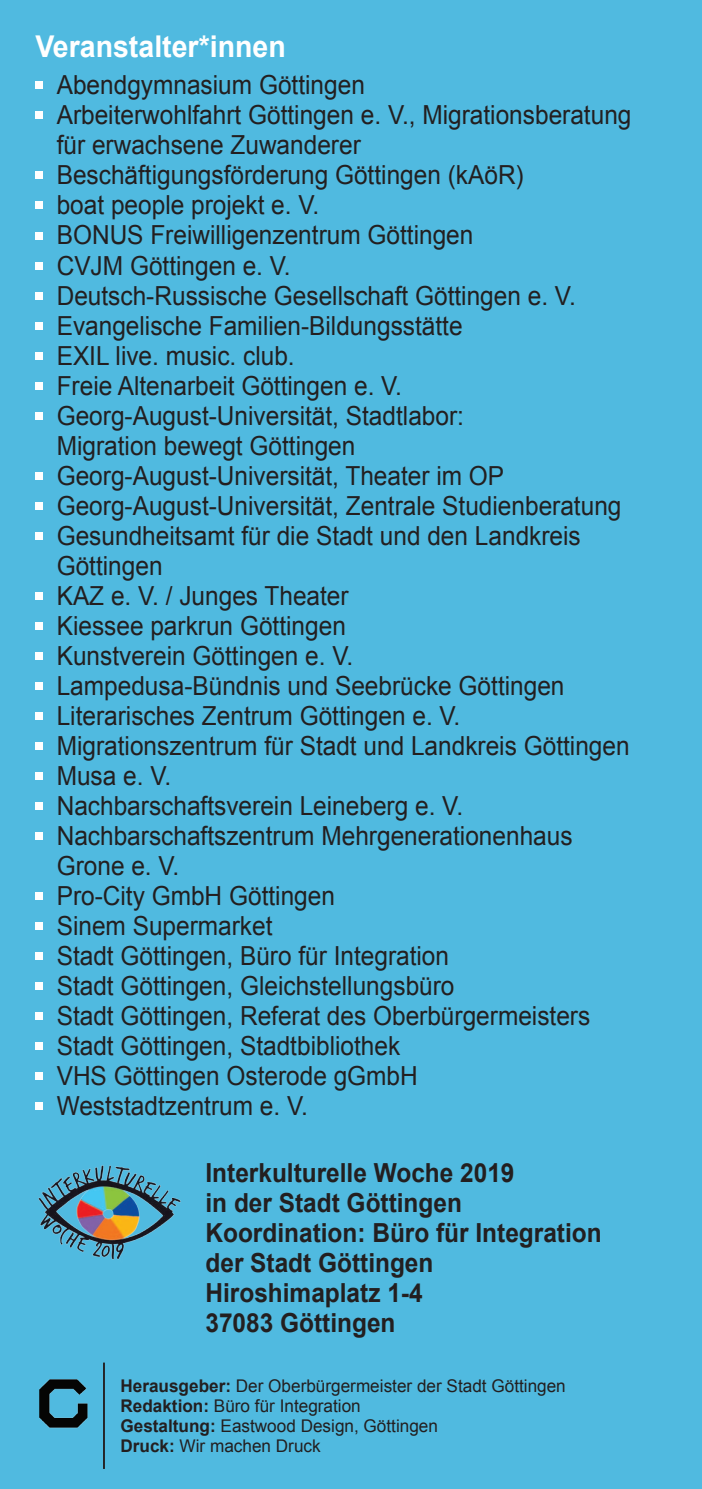
<style>
.page{position:relative;width:702px;height:1489px;background:#fff}
.page>*{position:absolute;margin:0;border:0;box-sizing:border-box;transform-origin:0 0}
.ü2{font:700 30px "Arial";color:#fff;scale:.95 1}
.t1{font:26.25px/30px "Arial";color:#231f20;scale:.93 1}
.t2{font:700 26.25px "Arial";color:#231f20;scale:.93 1}
.t3{font:17.5px "Arial";color:#231f20}
.s1{font-weight:700}
</style>
<div class="page">
<div style="left:0;top:0;width:702px;height:1488px;background:#50bae0"></div>
<div style="left:35px;top:81px;width:8px;height:8px;background:#fff"></div>
<div style="left:35px;top:111px;width:8px;height:8px;background:#fff"></div>
<div style="left:35px;top:171px;width:8px;height:8px;background:#fff"></div>
<div style="left:35px;top:201px;width:8px;height:8px;background:#fff"></div>
<div style="left:35px;top:231px;width:8px;height:8px;background:#fff"></div>
<div style="left:35px;top:261px;width:8px;height:8px;background:#fff"></div>
<div style="left:35px;top:291px;width:8px;height:8px;background:#fff"></div>
<div style="left:35px;top:321px;width:8px;height:8px;background:#fff"></div>
<div style="left:35px;top:351px;width:8px;height:8px;background:#fff"></div>
<div style="left:35px;top:381px;width:8px;height:8px;background:#fff"></div>
<div style="left:35px;top:411px;width:8px;height:8px;background:#fff"></div>
<div style="left:35px;top:471px;width:8px;height:8px;background:#fff"></div>
<div style="left:35px;top:501px;width:8px;height:8px;background:#fff"></div>
<div style="left:35px;top:531px;width:8px;height:8px;background:#fff"></div>
<div style="left:35px;top:591px;width:8px;height:8px;background:#fff"></div>
<div style="left:35px;top:621px;width:8px;height:8px;background:#fff"></div>
<div style="left:35px;top:651px;width:8px;height:8px;background:#fff"></div>
<div style="left:35px;top:681px;width:8px;height:8px;background:#fff"></div>
<div style="left:35px;top:711px;width:8px;height:8px;background:#fff"></div>
<div style="left:35px;top:741px;width:8px;height:8px;background:#fff"></div>
<div style="left:35px;top:771px;width:8px;height:8px;background:#fff"></div>
<div style="left:35px;top:801px;width:8px;height:8px;background:#fff"></div>
<div style="left:35px;top:831px;width:8px;height:8px;background:#fff"></div>
<div style="left:35px;top:891px;width:8px;height:8px;background:#fff"></div>
<div style="left:35px;top:921px;width:8px;height:8px;background:#fff"></div>
<div style="left:35px;top:951px;width:8px;height:8px;background:#fff"></div>
<div style="left:35px;top:981px;width:8px;height:8px;background:#fff"></div>
<div style="left:35px;top:1011px;width:8px;height:8px;background:#fff"></div>
<div style="left:35px;top:1041px;width:8px;height:8px;background:#fff"></div>
<div style="left:35px;top:1071px;width:8px;height:8px;background:#fff"></div>
<div style="left:35px;top:1101px;width:8px;height:8px;background:#fff"></div>
<img style="left:40px;top:1379px;width:48px;height:50px">
<img style="left:38px;top:1165px;width:143px;height:95px">
<hr style="left:103px;top:1362px;width:2px;height:106px;background:#231f20">
<p class="ü2" style="left:35px;top:27px;width:265px">Veranstalter*innen</p>
<p class="t1" style="left:57px;top:70px;width:333px">Abendgymnasium Göttingen</p>
<p class="t1" style="left:57px;top:100px;width:619px">Arbeiterwohlfahrt Göttingen e. V., Migrationsberatung für erwachsene Zuwanderer</p>
<p class="t1" style="left:57px;top:160px;width:503px">Beschäftigungsförderung Göttingen (kAöR)</p>
<p class="t1" style="left:57px;top:190px;width:284px">boat people projekt e. V.</p>
<p class="t1" style="left:57px;top:220px;width:449px">BONUS Freiwilligenzentrum Göttingen</p>
<p class="t1" style="left:57px;top:250px;width:253px">CVJM Göttingen e. V.</p>
<p class="t1" style="left:57px;top:280px;width:559px">Deutsch-Russische Gesellschaft Göttingen e. V.</p>
<p class="t1" style="left:57px;top:310px;width:438px">Evangelische Familien-Bildungsstätte</p>
<p class="t1" style="left:57px;top:340px;width:257px">EXIL live. music. club.</p>
<p class="t1" style="left:57px;top:370px;width:373px">Freie Altenarbeit Göttingen e. V.</p>
<p class="t1" style="left:57px;top:400px;width:439px">Georg-August-Universität, Stadtlabor:<br>Migration bewegt Göttingen</p>
<p class="t1" style="left:57px;top:460px;width:482px">Georg-August-Universität, Theater im OP</p>
<p class="t1" style="left:57px;top:490px;width:608px">Georg-August-Universität, Zentrale Studienberatung</p>
<p class="t1" style="left:57px;top:520px;width:565px">Gesundheitsamt für die Stadt und den Landkreis<br>Göttingen</p>
<p class="t1" style="left:57px;top:580px;width:315px">KAZ e. V. / Junges Theater</p>
<p class="t1" style="left:57px;top:610px;width:312px">Kiessee parkrun Göttingen</p>
<p class="t1" style="left:57px;top:640px;width:320px">Kunstverein Göttingen e. V.</p>
<p class="t1" style="left:57px;top:670px;width:547px">Lampedusa-Bündnis und Seebrücke Göttingen</p>
<p class="t1" style="left:57px;top:700px;width:435px">Literarisches Zentrum Göttingen e. V.</p>
<p class="t1" style="left:57px;top:730px;width:617px">Migrationszentrum für Stadt und Landkreis Göttingen</p>
<p class="t1" style="left:57px;top:760px;width:125px">Musa e. V.</p>
<p class="t1" style="left:57px;top:790px;width:438px">Nachbarschaftsverein Leineberg e. V.</p>
<p class="t1" style="left:57px;top:820px;width:556px">Nachbarschaftszentrum Mehrgenerationenhaus<br>Grone e. V.</p>
<p class="t1" style="left:57px;top:880px;width:301px">Pro-City GmbH Göttingen</p>
<p class="t1" style="left:57px;top:910px;width:233px">Sinem Supermarket</p>
<p class="t1" style="left:57px;top:940px;width:423px">Stadt Göttingen, Büro für Integration</p>
<p class="t1" style="left:57px;top:970px;width:429px">Stadt Göttingen, Gleichstellungsbüro</p>
<p class="t1" style="left:57px;top:1000px;width:575px">Stadt Göttingen, Referat des Oberbürgermeisters</p>
<p class="t1" style="left:57px;top:1030px;width:371px">Stadt Göttingen, Stadtbibliothek</p>
<p class="t1" style="left:57px;top:1060px;width:390px">VHS Göttingen Osterode gGmbH</p>
<p class="t1" style="left:57px;top:1090px;width:271px">Weststadtzentrum e. V.</p>
<p class="t2" style="left:205px;top:1155px;width:334px">Interkulturelle Woche 2019</p>
<p class="t2" style="left:205px;top:1185px;width:277px">in der Stadt Göttingen</p>
<p class="t2" style="left:205px;top:1215px;width:427px">Koordination: Büro für Integration</p>
<p class="t2" style="left:205px;top:1245px;width:247px">der Stadt Göttingen</p>
<p class="t2" style="left:205px;top:1275px;width:235px">Hiroshimaplatz 1-4</p>
<p class="t2" style="left:205px;top:1305px;width:206px">37083 Göttingen</p>
<p class="t3" style="left:120px;top:1374px;width:447px"><span class="s1">Herausgeber:</span> Der Oberbürgermeister der Stadt Göttingen</p>
<p class="t3" style="left:120px;top:1394px;width:242px"><span class="s1">Redaktion:</span> Büro für Integration</p>
<p class="t3" style="left:120px;top:1414px;width:319px"><span class="s1">Gestaltung:</span> Eastwood Design, Göttingen</p>
<p class="t3" style="left:120px;top:1434px;width:202px"><span class="s1">Druck:</span> Wir machen Druck</p>
</div>
